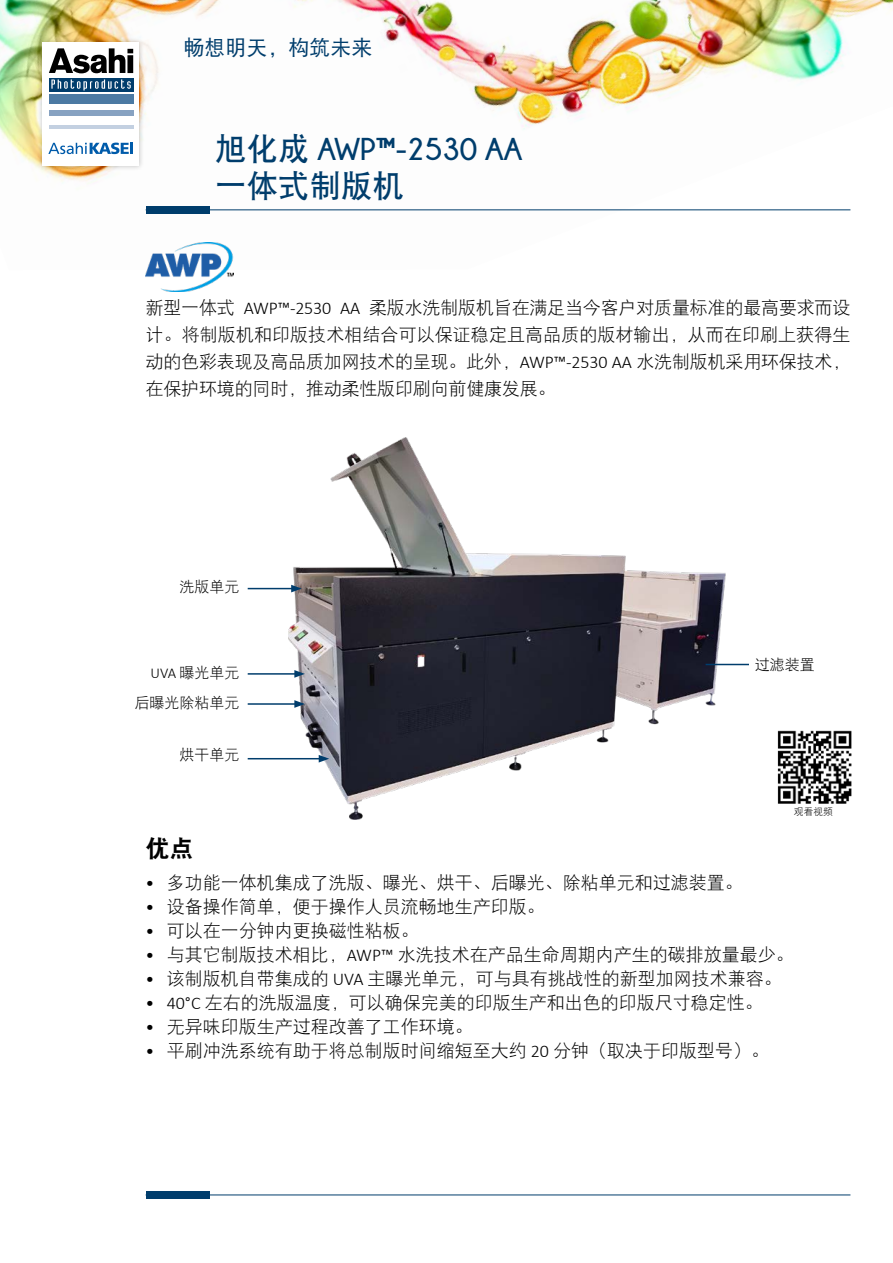
<style>
.page{position:relative;width:893px;height:1263px;background:#fff}
.page>*{position:absolute;margin:0;border:0;box-sizing:border-box;transform-origin:0 0}
.t1{font:700 31.5px "Champagne&Limousines";color:#003d6c}
.t2{font:31.5px "DFP Hei W7";color:#003d6c}
.t3{font:24px "DFP Hei W9";color:#000}
.t4{font:21px "DFP Hei W5";color:#003d6c}
.t5{font:18px/27px "DFP Hei W3";color:#000;text-align:justify}
.t6{font:15px/30.6px "DFP Hei W3";color:#000;text-align:right}
.t7{font:9.75px "DFP Hei W3";color:#000}
.s1{font-family:"DFP Hei W7";font-weight:400}
.s2{font-family:"Calibri";font-weight:300}
</style>
<div class="page">
<img style="left:0;top:0;width:893px;height:214px">
<div style="left:37px;top:37px;width:108px;height:134px;background:#000;opacity:.25"></div>
<div style="left:43px;top:43px;width:96px;height:123px;background:#fff"></div>
<div style="left:49px;top:78px;width:84px;height:14px;background:#003d6c"></div>
<svg style="left:49px;top:48px;width:84px;height:25px"></svg>
<div style="left:49px;top:94px;width:84px;height:10px;background:#4c7aa3"></div>
<div style="left:49px;top:111px;width:84px;height:5px;background:#87a2c1"></div>
<hr style="left:49px;top:125px;width:84px;height:4px;background:#c3d0e1">
<svg style="left:51px;top:79px;width:80px;height:11px"></svg>
<svg style="left:48px;top:143px;width:85px;height:11px"></svg>
<hr style="left:146px;top:209px;width:704px;height:1px;background:#003d6c">
<div style="left:146px;top:207px;width:63px;height:7px;background:#003d6c"></div>
<hr style="left:146px;top:1194px;width:704px;height:1px;background:#003d6c">
<div style="left:146px;top:1192px;width:63px;height:7px;background:#003d6c"></div>
<img style="left:146px;top:242px;width:88px;height:49px">
<img style="left:289px;top:437px;width:439px;height:382px">
<img style="left:777px;top:730px;width:75px;height:74px">
<hr style="left:248px;top:588px;width:45px;height:1px;background:#003d6c">
<svg style="left:291px;top:585px;width:11px;height:7px"></svg>
<hr style="left:248px;top:673px;width:49px;height:2px;background:#003d6c">
<svg style="left:294px;top:670px;width:11px;height:8px"></svg>
<hr style="left:248px;top:703px;width:49px;height:2px;background:#003d6c">
<svg style="left:294px;top:700px;width:11px;height:8px"></svg>
<hr style="left:706px;top:664px;width:51px;height:1px;background:#003d6c">
<hr style="left:248px;top:758px;width:73px;height:1px;background:#003d6c">
<svg style="left:319px;top:755px;width:10px;height:7px"></svg>
<div style="left:750px;top:660px;width:65px;height:13px;background:#fff"></div>
<p class="t4" style="left:183px;top:36px;width:190px">畅想明天，构筑未来</p>
<h1 class="t1" style="left:215px;top:131px;width:309px"><span class="s1">旭化成</span> AWP™-2530 AA</h1>
<h1 class="t2" style="left:215px;top:169px;width:190px">一体式制版机</h1>
<p class="t5" style="left:146px;top:294px;width:706px">新型一体式 <span class="s2">AWP™-2530 AA</span> 柔版水洗制版机旨在满足当今客户对质量标准的最高要求而设计。将制版机和印版技术相结合可以保证稳定且高品质的版材输出，从而在印刷上获得生动的色彩表现及高品质加网技术的呈现。此外，<span class="s2">AWP™-2530 AA</span> 水洗制版机采用环保技术，在保护环境的同时，推动柔性版印刷向前健康发展。</p>
<p class="t6" style="left:180px;top:571px;width:61px">洗版单元</p>
<p class="t6" style="left:135px;top:657px;width:106px"><span class="s2">UVA</span> 曝光单元后曝光除粘单元</p>
<p class="t6" style="left:180px;top:739px;width:61px">烘干单元</p>
<p class="t6" style="left:755px;top:649px;width:62px">过滤装置</p>
<p class="t7" style="left:794px;top:806px;width:41px">观看视频</p>
<h2 class="t3" style="left:146px;top:835px;width:50px">优点</h2>
<p class="t5" style="left:146px;top:869px;width:599px"><span class="s2">•</span> 多功能一体机集成了洗版、曝光、烘干、后曝光、除粘单元和过滤装置。</p>
<p class="t5" style="left:146px;top:893px;width:401px"><span class="s2">•</span> 设备操作简单，便于操作人员流畅地生产印版。</p>
<p class="t5" style="left:146px;top:917px;width:275px"><span class="s2">•</span> 可以在一分钟内更换磁性粘板。</p>
<p class="t5" style="left:146px;top:941px;width:650px"><span class="s2">•</span> 与其它制版技术相比，<span class="s2">AWP™</span> 水洗技术在产品生命周期内产生的碳排放量最少。</p>
<p class="t5" style="left:146px;top:965px;width:637px"><span class="s2">•</span> 该制版机自带集成的 <span class="s2">UVA</span> 主曝光单元，可与具有挑战性的新型加网技术兼容。</p>
<p class="t5" style="left:146px;top:989px;width:619px"><span class="s2">• 40°C</span> 左右的洗版温度，可以确保完美的印版生产和出色的印版尺寸稳定性。</p>
<p class="t5" style="left:146px;top:1013px;width:329px"><span class="s2">•</span> 无异味印版生产过程改善了工作环境。</p>
<p class="t5" style="left:146px;top:1037px;width:625px"><span class="s2">•</span> 平刷冲洗系统有助于将总制版时间缩短至大约 <span class="s2">20</span> 分钟（取决于印版型号）。</p>
</div>
